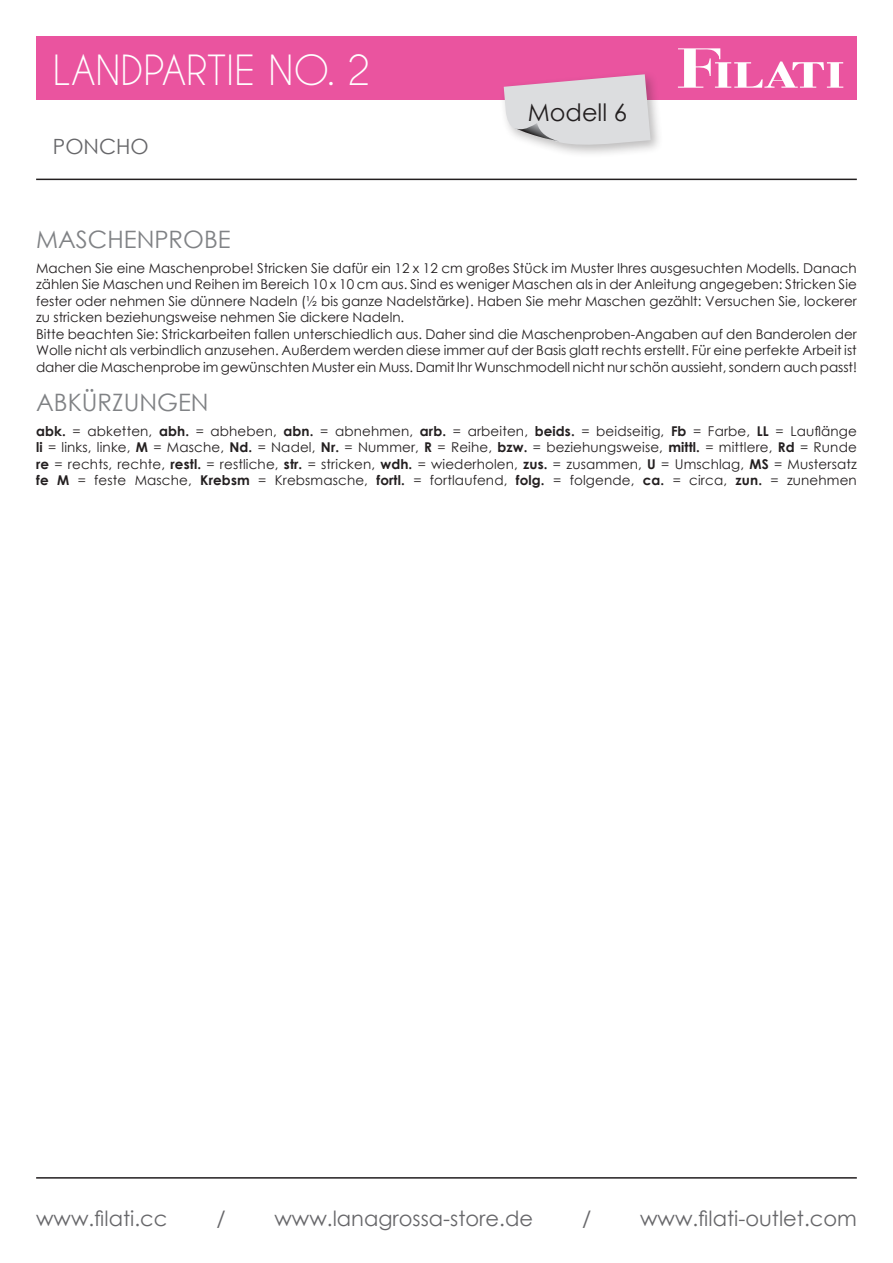
<style>
.page{position:relative;width:893px;height:1263px;background:#fff}
.page>*{position:absolute;margin:0;border:0;box-sizing:border-box;transform-origin:0 0}
.t1{font:39px "Caviar Dreams";color:#fff}
.t2{font:24px "Century Gothic";color:#808285}
.t3{font:24px "Century Gothic";color:#231f20}
.t4{font:21px "Century Gothic";color:#67676a}
.t5{font:13.5px/16.5px "Century Gothic";color:#231f20}
.s1{font-weight:700}
</style>
<div class="page">
<hr style="left:36px;top:1177px;width:821px;height:1px;background:#231f20">
<hr style="left:36px;top:179px;width:821px;height:1px;background:#231f20">
<div style="left:36px;top:36px;width:821px;height:64px;background:#ea549f"></div>
<svg style="left:678px;top:48px;width:165px;height:40px"></svg>
<div style="left:499px;top:70px;width:165px;height:88px;background:#231f20;opacity:.3"></div>
<svg style="left:504px;top:74px;width:147px;height:76px"></svg>
<div style="left:722px;top:44px;width:123px;height:17px;background:#ea549f"></div>
<h1 class="t1" style="left:53px;top:47px;width:319px">LANDPARTIE NO. 2</h1>
<h3 class="t4" style="left:53px;top:131px;width:97px">PONCHO</h3>
<h2 class="t2" style="left:36px;top:222px;width:196px">MASCHENPROBE</h2>
<h2 class="t3" style="left:528px;top:96px;width:101px">Modell 6</h2>
<p class="t5" style="left:36px;top:259px;width:822px">Machen Sie eine Maschenprobe! Stricken Sie dafür ein 12 x 12 cm großes Stück im Muster Ihres ausgesuchten Modells. Danach zählen Sie Maschen und Reihen im Bereich 10 x 10 cm aus. Sind es weniger Maschen als in der Anleitung angegeben: Stricken Sie fester oder nehmen Sie dünnere Nadeln (½ bis ganze Nadelstärke). Haben Sie mehr Maschen gezählt: Versuchen Sie, lockerer zu stricken beziehungsweise nehmen Sie dickere Nadeln.<br>Bitte beachten Sie: Strickarbeiten fallen unterschiedlich aus. Daher sind die Maschenproben-Angaben auf den Banderolen der Wolle nicht als verbindlich anzusehen. Außerdem werden diese immer auf der Basis glatt rechts erstellt. Für eine perfekte Arbeit ist daher die Maschenprobe im gewünschten Muster ein Muss. Damit Ihr Wunschmodell nicht nur schön aussieht, sondern auch passt!</p>
<h2 class="t2" style="left:36px;top:385px;width:174px">ABKÜRZUNGEN</h2>
<p class="t5" style="left:36px;top:422px;width:822px;text-align:justify"><span class="s1">abk.</span> = abketten, <span class="s1">abh.</span> = abheben, <span class="s1">abn.</span> = abnehmen, <span class="s1">arb.</span> = arbeiten, <span class="s1">beids.</span> = beidseitig, <span class="s1">Fb</span> = Farbe, <span class="s1">LL</span> = Lauflänge <span class="s1">li</span> = links, linke, <span class="s1">M</span> = Masche, <span class="s1">Nd.</span> = Nadel, <span class="s1">Nr.</span> = Nummer, <span class="s1">R</span> = Reihe, <span class="s1">bzw.</span> = beziehungsweise, <span class="s1">mittl.</span> = mittlere, <span class="s1">Rd</span> = Runde <span class="s1">re</span> = rechts, rechte, <span class="s1">restl.</span> = restliche, <span class="s1">str.</span> = stricken, <span class="s1">wdh.</span> = wiederholen, <span class="s1">zus.</span> = zusammen, <span class="s1">U</span> = Umschlag, <span class="s1">MS</span> = Mustersatz <span class="s1">fe M</span> = feste Masche, <span class="s1">Krebsm</span> = Krebsmasche, <span class="s1">fortl.</span> = fortlaufend, <span class="s1">folg.</span> = folgende, <span class="s1">ca.</span> = circa, <span class="s1">zun.</span> = zunehmen</p>
<h3 class="t4" style="left:36px;top:1204px;width:133px">www.filati.cc</h3>
<h3 class="t4" style="left:216px;top:1204px;width:11px">/</h3>
<h3 class="t4" style="left:274px;top:1204px;width:260px">www.lanagrossa-store.de</h3>
<h3 class="t4" style="left:582px;top:1204px;width:11px">/</h3>
<h3 class="t4" style="left:640px;top:1204px;width:218px">www.filati-outlet.com</h3>
</div>
